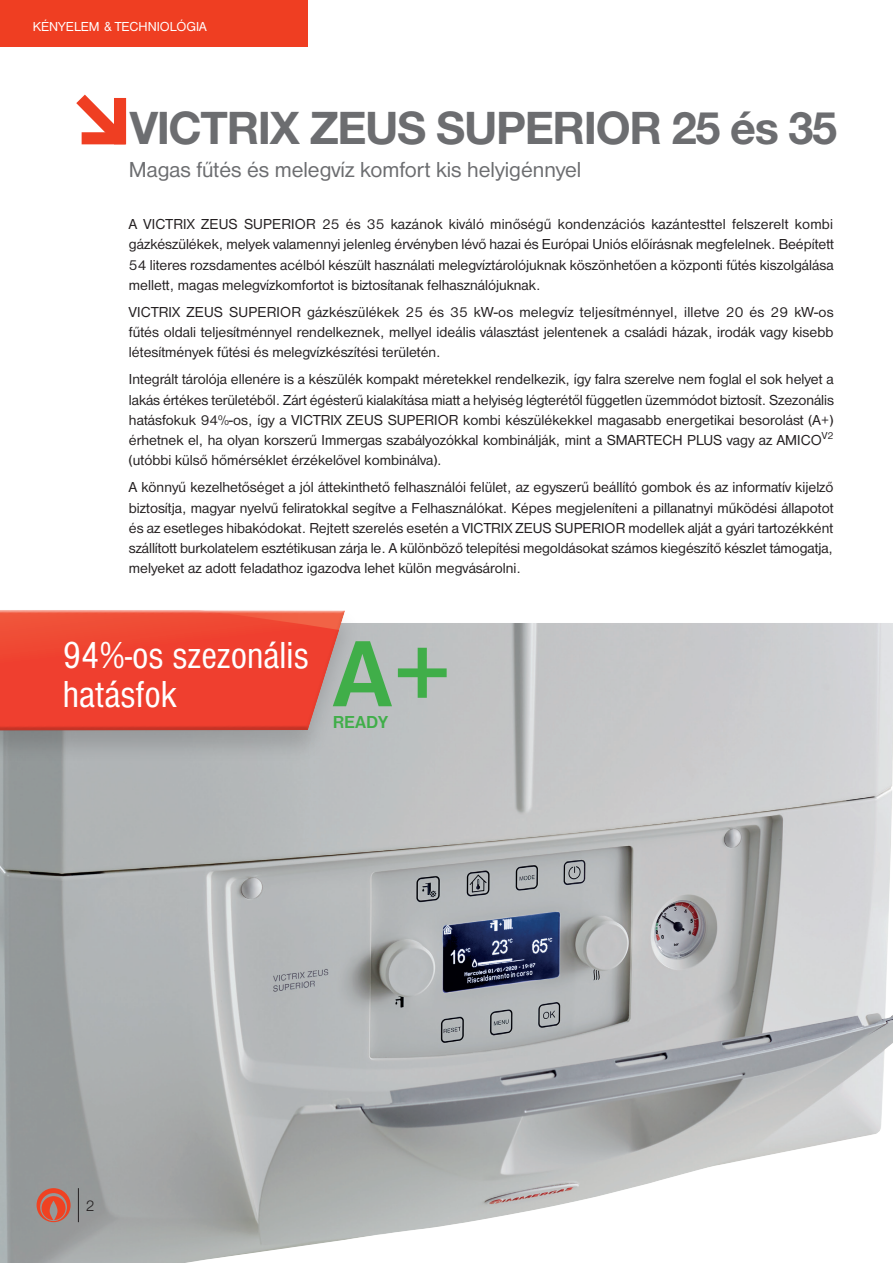
<style>
.page{position:relative;width:893px;height:1263px;background:#fff}
.page>*{position:absolute;margin:0;border:0;box-sizing:border-box;transform-origin:0 0}
.t1{font:700 97.5px "Nimbus San DEE";color:#40ae49}
.t2{font:700 45px "Helvetica Neue LT Std";letter-spacing:-.03em;color:#6c6d70}
.t3{font:condensed 39px/39px "Nimbus San DEE";color:#fff}
.t4{font:22.5px "Nimbus San DEE";color:#6c6d70}
.t5{font:700 18px "Nimbus San DEE";color:#40ae49}
.t6{font:15px/20.2px "Nimbus San DEE";color:#231f20;text-align:justify}
.t7{font:300 15px "Helvetica Neue LT Std";color:#231f20}
.t8{font:13.5px "Nimbus San DEE";color:#fff}
</style>
<div class="page">
<svg style="left:76px;top:94px;width:51px;height:51px"></svg>
<div style="left:82px;top:132px;width:44px;height:12px;background:#ef3e22"></div>
<div style="left:114px;top:98px;width:12px;height:46px;background:#ef3e22"></div>
<div style="left:0;top:0;width:307px;height:47px;background:#ef3e22"></div>
<img style="left:0;top:623px;width:893px;height:640px">
<div style="left:0;top:607px;width:362px;height:156px;background:#231f20;opacity:.17"></div>
<svg style="left:0;top:607px;width:347px;height:164px;background:#d9665a"></svg>
<hr style="left:78px;top:1188px;width:1px;height:34px;background:#231f20">
<svg style="left:37px;top:1188px;width:34px;height:34px"></svg>
<p class="t8" style="left:33px;top:19px;width:175px">KÉNYELEM &amp; TECHNIOLÓGIA</p>
<h2 class="t2" style="left:130px;top:100px;width:709px">VICTRIX ZEUS SUPERIOR 25 és 35</h2>
<h3 class="t4" style="left:129px;top:157px;width:454px">Magas fűtés és melegvíz komfort kis helyigénnyel</h3>
<p class="t6" style="left:129px;top:214px;width:706px">A VICTRIX ZEUS SUPERIOR 25 és 35 kazánok kiváló minőségű kondenzációs kazántesttel felszerelt kombi gázkészülékek, melyek valamennyi jelenleg érvényben lévő hazai és Európai Uniós előírásnak megfelelnek. Beépített 54 literes rozsdamentes acélból készült használati melegvíztárolójuknak köszönhetően a központi fűtés kiszolgálása mellett, magas melegvízkomfortot is biztosítanak felhasználójuknak.</p>
<p class="t6" style="left:129px;top:302px;width:706px">VICTRIX ZEUS SUPERIOR gázkészülékek 25 és 35 kW-os melegvíz teljesítménnyel, illetve 20 és 29 kW-os fűtés oldali teljesítménnyel rendelkeznek, mellyel ideális választást jelentenek a családi házak, irodák vagy kisebb létesítmények fűtési és melegvízkészítési területén.</p>
<p class="t6" style="left:129px;top:369px;width:706px">Integrált tárolója ellenére is a készülék kompakt méretekkel rendelkezik, így falra szerelve nem foglal el sok helyet a lakás értékes területéből. Zárt égésterű kialakítása miatt a helyiség légterétől független üzemmódot biztosít. Szezonális hatásfokuk 94%-os, így a VICTRIX ZEUS SUPERIOR kombi készülékekkel magasabb energetikai besorolást (A+) érhetnek el, ha olyan korszerű Immergas szabályozókkal kombinálják, mint a SMARTECH PLUS vagy az AMICO<sup>V2 </sup>(utóbbi külső hőmérséklet érzékelővel kombinálva).</p>
<p class="t6" style="left:129px;top:477px;width:706px">A könnyű kezelhetőséget a jól áttekinthető felhasználói felület, az egyszerű beállító gombok és az informatív kijelző biztosítja, magyar nyelvű feliratokkal segítve a Felhasználókat. Képes megjeleníteni a pillanatnyi működési állapotot és az esetleges hibakódokat. Rejtett szerelés esetén a VICTRIX ZEUS SUPERIOR modellek alját a gyári tartozékként szállított burkolatelem esztétikusan zárja le. A különböző telepítési megoldásokat számos kiegészítő készlet támogatja, melyeket az adott feladathoz igazodva lehet külön megvásárolni.</p>
<h3 class="t3" style="left:63px;top:636px;width:247px">94%-os szezonális hatásfok</h3>
<h1 class="t1" style="left:333px;top:619px;width:121px">A+</h1>
<p class="t5" style="left:333px;top:712px;width:57px">READY</p>
<p class="t7" style="left:86px;top:1196px;width:10px">2</p>
</div>
